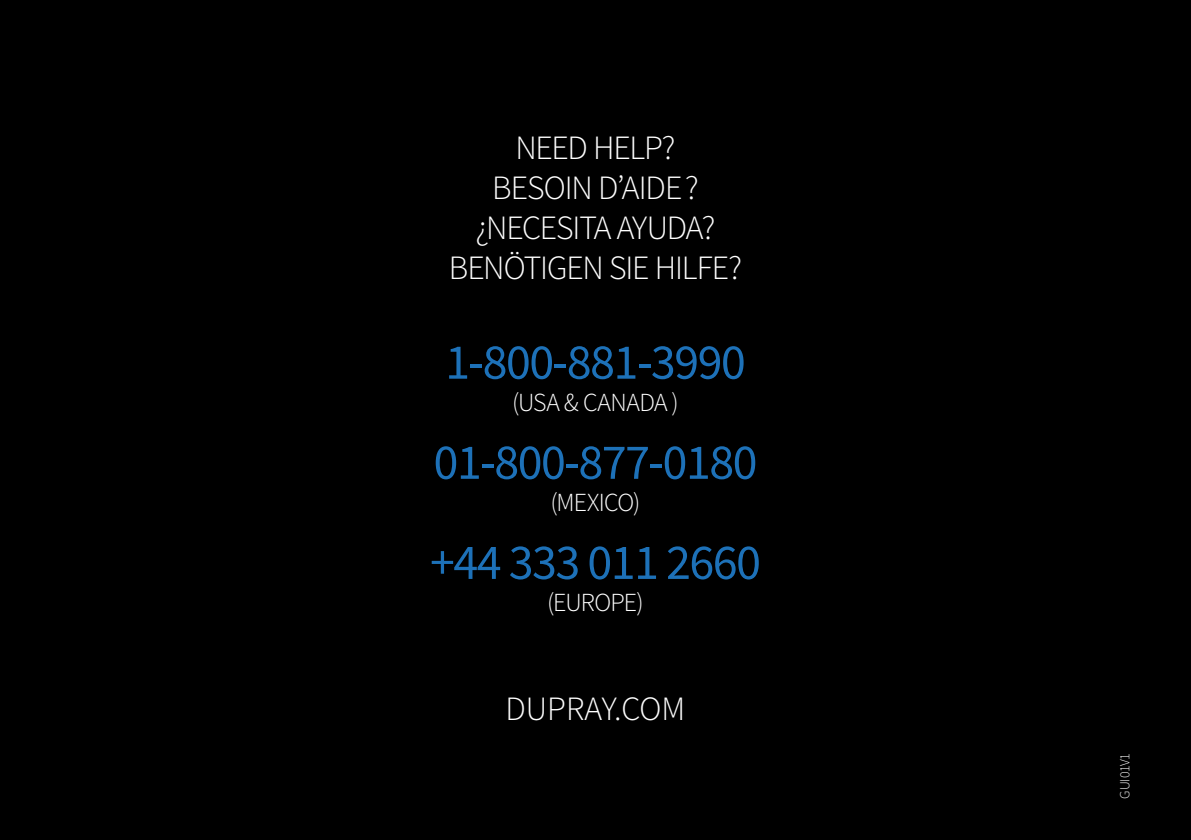
<style>
.page{position:relative;width:1191px;height:840px;background:#fff}
.page>*{position:absolute;margin:0;border:0;box-sizing:border-box;transform-origin:0 0}
.t1{font:50px "Source Sans Pro";letter-spacing:-.03em;color:#1d71b8}
.t2{font:300 34px/40px "Source Sans Pro";letter-spacing:-.03em;color:#fff;text-align:center}
.t3{font:300 34px "Source Sans Pro";color:#fff}
.t4{font:300 26px "Source Sans Pro";letter-spacing:-.025em;color:#fff}
.t5{font:300 14px "Source Sans Pro";letter-spacing:-.01em;color:#ededed}
</style>
<div class="page">
<div style="left:0;top:0;width:1191px;height:839px;background:#000"></div>
<div style="left:1119px;top:770px;width:11px;height:8px;border:2px solid #000;border-radius:50%"></div>
<div style="left:1119px;top:771px;width:11px;height:6px;border:2px solid #000;border-radius:50%"></div>
<svg style="left:1120px;top:770px;width:9px;height:2px"></svg>
<p class="t2" style="left:449px;top:128px;width:295px">NEED HELP?<br>BESOIN D’AIDE? ¿NECESITA AYUDA?<br>BENÖTIGEN SIE HILFE?</p>
<h1 class="t1" style="left:445px;top:331px;width:302px">1-800-881-3990</h1>
<p class="t4" style="left:512px;top:386px;width:168px">(USA &amp; CANADA )</p>
<h1 class="t1" style="left:433px;top:431px;width:325px">01-800-877-0180</h1>
<p class="t4" style="left:550px;top:486px;width:91px">(MEXICO)</p>
<h1 class="t1" style="left:430px;top:531px;width:332px">+44 333 011 2660</h1>
<p class="t4" style="left:547px;top:586px;width:98px">(EUROPE)</p>
<p class="t3" style="left:505px;top:687px;width:181px">DUPRAY.COM</p>
<p class="t5" style="left:1116px;top:798px;width:47px;rotate:-90deg">GUI01V1</p>
</div>
